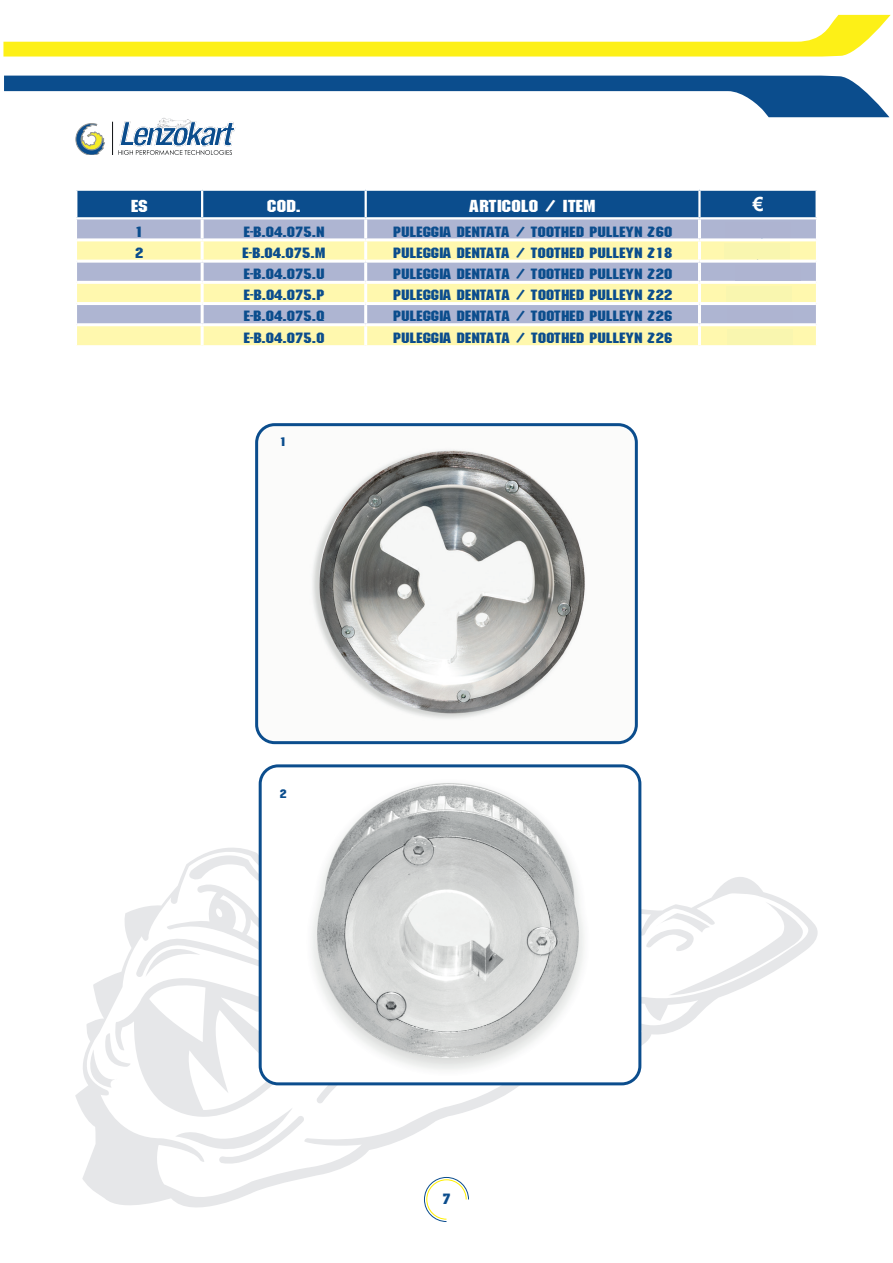
<style>
.page{position:relative;width:893px;height:1263px;background:#fff}
.page>*{position:absolute;margin:0;border:0;box-sizing:border-box;transform-origin:0 0}
.t1{font:21px "ATROX";color:#fff}
.t2{font:700 19.5px "Arial";color:#fff}
.t3{font:18px "ATROX";color:#0b4d8d}
.t4{font:15px "ATROX";color:#0b4d8d}
</style>
<div class="page">
<svg style="left:75px;top:846px;width:743px;height:362px"></svg>
<svg style="left:3px;top:15px;width:887px;height:42px"></svg>
<svg style="left:424px;top:1176px;width:45px;height:46px"></svg>
<img style="left:259px;top:427px;width:375px;height:313px">
<div style="left:255px;top:423px;width:383px;height:321px;border:3px solid #0b4d8d;border-radius:18px"></div>
<svg style="left:4px;top:76px;width:885px;height:79px"></svg>
<svg style="left:76px;top:191px;width:741px;height:154px;background:#aebbb6"></svg>
<hr style="left:201px;top:219px;width:3px;height:19px;background:#fff">
<hr style="left:364px;top:219px;width:3px;height:19px;background:#fff">
<hr style="left:698px;top:219px;width:3px;height:19px;background:#fff">
<hr style="left:77px;top:238px;width:125px;height:3px;background:#fff">
<hr style="left:202px;top:238px;width:164px;height:3px;background:#fff">
<hr style="left:201px;top:241px;width:3px;height:19px;background:#fff">
<hr style="left:366px;top:238px;width:333px;height:3px;background:#fff">
<hr style="left:364px;top:241px;width:3px;height:19px;background:#fff">
<hr style="left:699px;top:238px;width:117px;height:3px;background:#fff">
<hr style="left:698px;top:241px;width:3px;height:19px;background:#fff">
<hr style="left:77px;top:260px;width:125px;height:3px;background:#fff">
<hr style="left:202px;top:260px;width:164px;height:3px;background:#fff">
<hr style="left:201px;top:263px;width:3px;height:18px;background:#fff">
<hr style="left:366px;top:260px;width:333px;height:3px;background:#fff">
<hr style="left:364px;top:263px;width:3px;height:18px;background:#fff">
<hr style="left:699px;top:260px;width:117px;height:3px;background:#fff">
<hr style="left:698px;top:263px;width:3px;height:18px;background:#fff">
<hr style="left:77px;top:281px;width:125px;height:3px;background:#fff">
<hr style="left:202px;top:281px;width:164px;height:3px;background:#fff">
<hr style="left:201px;top:284px;width:3px;height:18px;background:#fff">
<hr style="left:366px;top:281px;width:333px;height:3px;background:#fff">
<hr style="left:364px;top:284px;width:3px;height:18px;background:#fff">
<hr style="left:699px;top:281px;width:117px;height:3px;background:#fff">
<hr style="left:698px;top:284px;width:3px;height:18px;background:#fff">
<hr style="left:77px;top:302px;width:125px;height:3px;background:#fff">
<hr style="left:202px;top:302px;width:164px;height:3px;background:#fff">
<hr style="left:201px;top:305px;width:3px;height:18px;background:#fff">
<hr style="left:366px;top:302px;width:333px;height:3px;background:#fff">
<hr style="left:364px;top:305px;width:3px;height:18px;background:#fff">
<hr style="left:699px;top:302px;width:117px;height:3px;background:#fff">
<hr style="left:698px;top:305px;width:3px;height:18px;background:#fff">
<hr style="left:77px;top:323px;width:125px;height:3px;background:#fff">
<hr style="left:202px;top:323px;width:164px;height:3px;background:#fff">
<hr style="left:201px;top:326px;width:3px;height:19px;background:#fff">
<hr style="left:366px;top:323px;width:333px;height:3px;background:#fff">
<hr style="left:364px;top:326px;width:3px;height:19px;background:#fff">
<hr style="left:699px;top:323px;width:117px;height:3px;background:#fff">
<hr style="left:698px;top:326px;width:3px;height:19px;background:#fff">
<hr style="left:75px;top:191px;width:2px;height:26px;background:#fff">
<hr style="left:201px;top:191px;width:2px;height:26px;background:#fff">
<hr style="left:365px;top:191px;width:2px;height:26px;background:#fff">
<hr style="left:698px;top:191px;width:3px;height:26px;background:#fff">
<hr style="left:815px;top:191px;width:3px;height:26px;background:#fff">
<hr style="left:75px;top:217px;width:127px;height:2px;background:#fff">
<hr style="left:202px;top:217px;width:164px;height:2px;background:#fff">
<hr style="left:366px;top:217px;width:333px;height:2px;background:#fff">
<hr style="left:699px;top:217px;width:119px;height:2px;background:#fff">
<div style="left:260px;top:766px;width:380px;height:318px;background:#fff;border-radius:18px"></div>
<img style="left:271px;top:768px;width:364px;height:316px">
<div style="left:259px;top:764px;width:382px;height:321px;border:3px solid #0b4d8d;border-radius:18px"></div>
<div style="left:725px;top:222px;width:66px;height:16px;background:#aeb4d1"></div>
<div style="left:735px;top:265px;width:66px;height:16px;background:#aeb4d1"></div>
<div style="left:726px;top:286px;width:66px;height:16px;background:#f9f6af"></div>
<div style="left:727px;top:307px;width:66px;height:16px;background:#aeb4d1"></div>
<div style="left:725px;top:243px;width:65px;height:16px;background:#f9f6af"></div>
<div style="left:727px;top:329px;width:66px;height:16px;background:#f9f6af"></div>
<p class="t1" style="left:131px;top:196px;width:19px">es</p>
<p class="t1" style="left:267px;top:196px;width:35px">cod.</p>
<p class="t1" style="left:469px;top:196px;width:128px">articolo / ITEM</p>
<p class="t2" style="left:753px;top:190px;width:12px">€</p>
<p class="t3" style="left:135px;top:222px;width:10px">1</p>
<p class="t3" style="left:243px;top:222px;width:82px">e-b.04.075.n</p>
<p class="t3" style="left:393px;top:222px;width:281px">puleggia dentata / toothed pulleyn z60</p>
<p class="t3" style="left:135px;top:243px;width:10px">2</p>
<p class="t3" style="left:242px;top:243px;width:85px">e-b.04.075.M</p>
<p class="t3" style="left:393px;top:243px;width:281px">puleggia dentata / toothed pulleyn z18</p>
<p class="t3" style="left:243px;top:265px;width:82px">e-b.04.075.u</p>
<p class="t3" style="left:393px;top:265px;width:281px">puleggia dentata / toothed pulleyn z20</p>
<p class="t3" style="left:244px;top:286px;width:82px">e-b.04.075.p</p>
<p class="t3" style="left:393px;top:286px;width:281px">puleggia dentata / toothed pulleyn z22</p>
<p class="t3" style="left:244px;top:307px;width:82px">e-b.04.075.q</p>
<p class="t3" style="left:393px;top:307px;width:281px">puleggia dentata / toothed pulleyn z26</p>
<p class="t3" style="left:244px;top:328px;width:82px">e-b.04.075.o</p>
<p class="t3" style="left:393px;top:328px;width:281px">puleggia dentata / toothed pulleyn z26</p>
<p class="t4" style="left:280px;top:434px;width:8px">1</p>
<p class="t4" style="left:280px;top:786px;width:8px">2</p>
<p class="t3" style="left:442px;top:1190px;width:10px">7</p>
</div>
